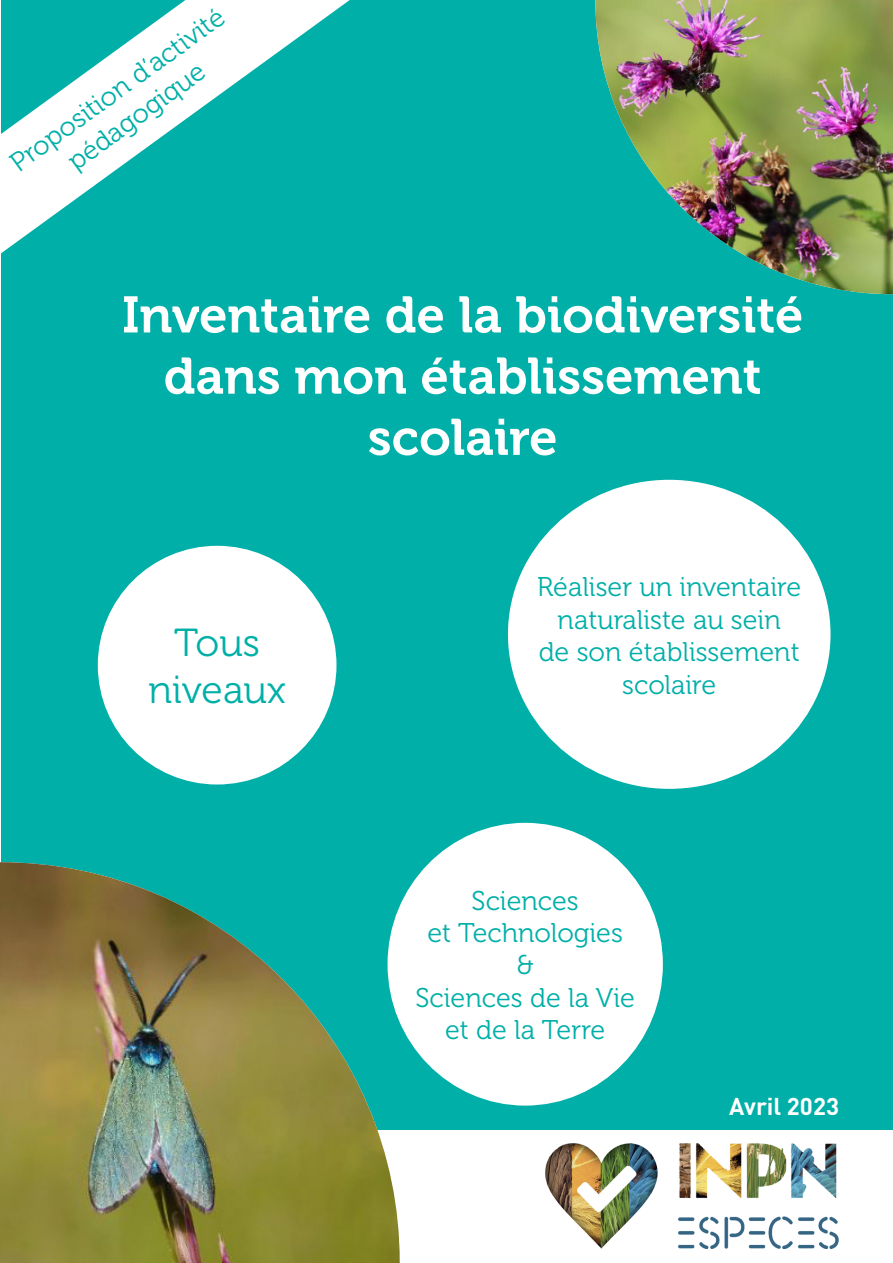
<style>
.page{position:relative;width:893px;height:1263px;background:#fff}
.page>*{position:absolute;margin:0;border:0;box-sizing:border-box;transform-origin:0 0}
.t1{font:51px/61.2px "Museo 700";color:#fff;text-align:center}
.t2{font:39px/46.8px "Museo 300";color:#00afa8;text-align:center}
.t3{font:27px/32.4px "Museo 300";color:#00afa8;text-align:center}
.t4{font:700 24px "DIN Pro";color:#fff}
</style>
<div class="page">
<div style="left:1px;top:0;width:892px;height:1129px;background:#00afa8"></div>
<div style="left:508px;top:480px;width:322px;height:309px;background:#fff;border-radius:50%"></div>
<img style="left:546px;top:1144px;width:293px;height:104px">
<div style="left:98px;top:546px;width:238px;height:238px;background:#fff;border-radius:50%"></div>
<img style="left:0;top:862px;width:400px;height:401px">
<svg style="left:1px;top:0;width:349px;height:254px"></svg>
<img style="left:595px;top:0;width:298px;height:294px">
<div style="left:388px;top:823px;width:275px;height:282px;background:#fff;border-radius:50%"></div>
<p class="t3" style="left:4px;top:152px;width:259px;rotate:-36deg">Proposition d’activité pédagogique</p>
<h1 class="t1" style="left:122px;top:285px;width:683px">Inventaire de la biodiversité dans mon établissement scolaire</h1>
<h2 class="t2" style="left:149px;top:620px;width:139px">Tous niveaux</h2>
<p class="t3" style="left:537px;top:571px;width:266px">Réaliser un inventaire naturaliste au sein<br>de son établissement scolaire</p>
<p class="t3" style="left:415px;top:884px;width:221px">Sciences<br>et Technologies<br>&amp;<br>Sciences de la Vie et de la Terre</p>
<p class="t4" style="left:729px;top:1086px;width:111px">Avril 2023</p>
</div>
